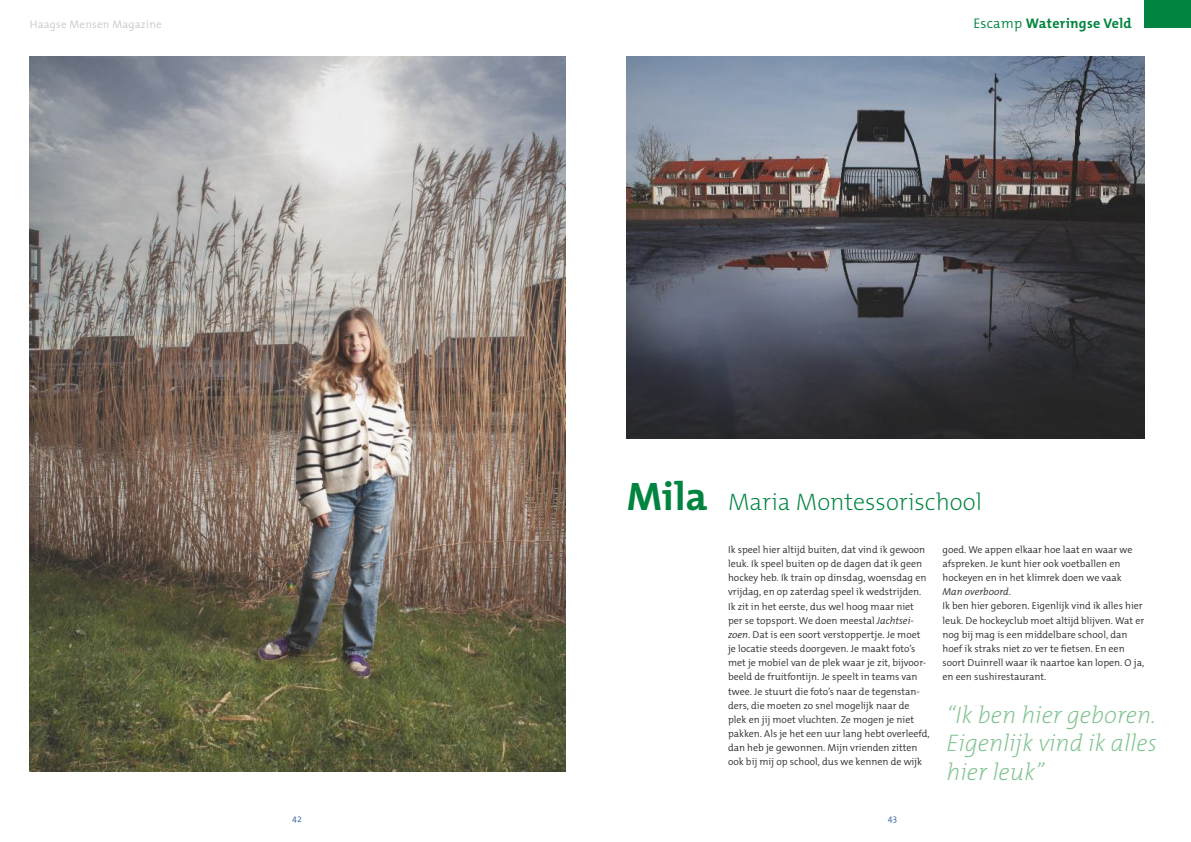
<style>
.page{position:relative;width:1191px;height:842px;background:#fff}
.page>*{position:absolute;margin:0;border:0;box-sizing:border-box;transform-origin:0 0}
.t1{font:italic 200 24px/28.3px "The Mix B W2";color:#81c391;text-align:justify}
.t2{font:200 24px "The Mix B W2";color:#00843f}
.t3{font:700 14px "The Mix B W7";letter-spacing:.02em;color:#00843f}
.t4{font:300 11px "The Mix B W4";letter-spacing:.02em;color:#c6c7c7}
.t5{font:300 10px/14.2px "The Mix B W4";color:#2b2b2a}
.t6{font:300 9px "The Mix B W4";color:#2556a1}
.s1{font-family:"The Mix B W4";font-weight:300}
.s2{font-family:"The Mix B W7";font-weight:700;font-size:40px}
.s3{font-style:italic}
</style>
<div class="page">
<div style="left:1144px;top:0;width:47px;height:28px;background:#00843f"></div>
<img style="left:626px;top:57px;width:518px;height:382px">
<img style="left:30px;top:57px;width:535px;height:714px">
<p class="t4" style="left:30px;top:18px;width:133px">Haagse Mensen Magazine</p>
<h2 class="t3" style="left:973px;top:15px;width:160px"><span class="s1">Escamp</span> Wateringse Veld</h2>
<h1 class="t2" style="left:626px;top:487px;width:357px"><span class="s2">Mila</span> Maria Montessorischool</h1>
<p class="t5" style="left:728px;top:542px;width:203px">Ik speel hier altijd buiten, dat vind ik gewoon leuk. Ik speel buiten op de dagen dat ik geen hockey heb. Ik train op dinsdag, woensdag en vrijdag, en op zaterdag speel ik wedstrijden.<br>Ik zit in het eerste, dus wel hoog maar niet per se topsport. We doen meestal <span class="s3">Jachtsei&shy;zoen</span>. Dat is een soort verstoppertje. Je moet je locatie steeds doorgeven. Je maakt foto’s met je mobiel van de plek waar je zit, bijvoor&shy;beeld de fruitfontijn. Je speelt in teams van twee. Je stuurt die foto’s naar de tegenstan&shy;ders, die moeten zo snel mogelijk naar de plek en jij moet vluchten. Ze mogen je niet pakken. Als je het een uur lang hebt overleefd, dan heb je gewonnen. Mijn vrienden zitten ook bij mij op school, dus we kennen de wijk</p>
<p class="t5" style="left:942px;top:542px;width:203px">goed. We appen elkaar hoe laat en waar we afspreken. Je kunt hier ook voetballen en hockeyen en in het klimrek doen we vaak <span class="s3">Man overboord</span>.<br>Ik ben hier geboren. Eigenlijk vind ik alles hier leuk. De hockeyclub moet altijd blijven. Wat er nog bij mag is een middelbare school, dan hoef ik straks niet zo ver te fietsen. En een soort Duinrell waar ik naartoe kan lopen. O ja, en een sushirestaurant.</p>
<h1 class="t1" style="left:946px;top:701px;width:212px">“Ik ben hier geboren.<br>Eigenlijk vind ik alles hier leuk”</h1>
<p class="t6" style="left:292px;top:813px;width:11px">42</p>
<p class="t6" style="left:887px;top:813px;width:11px">43</p>
</div>
